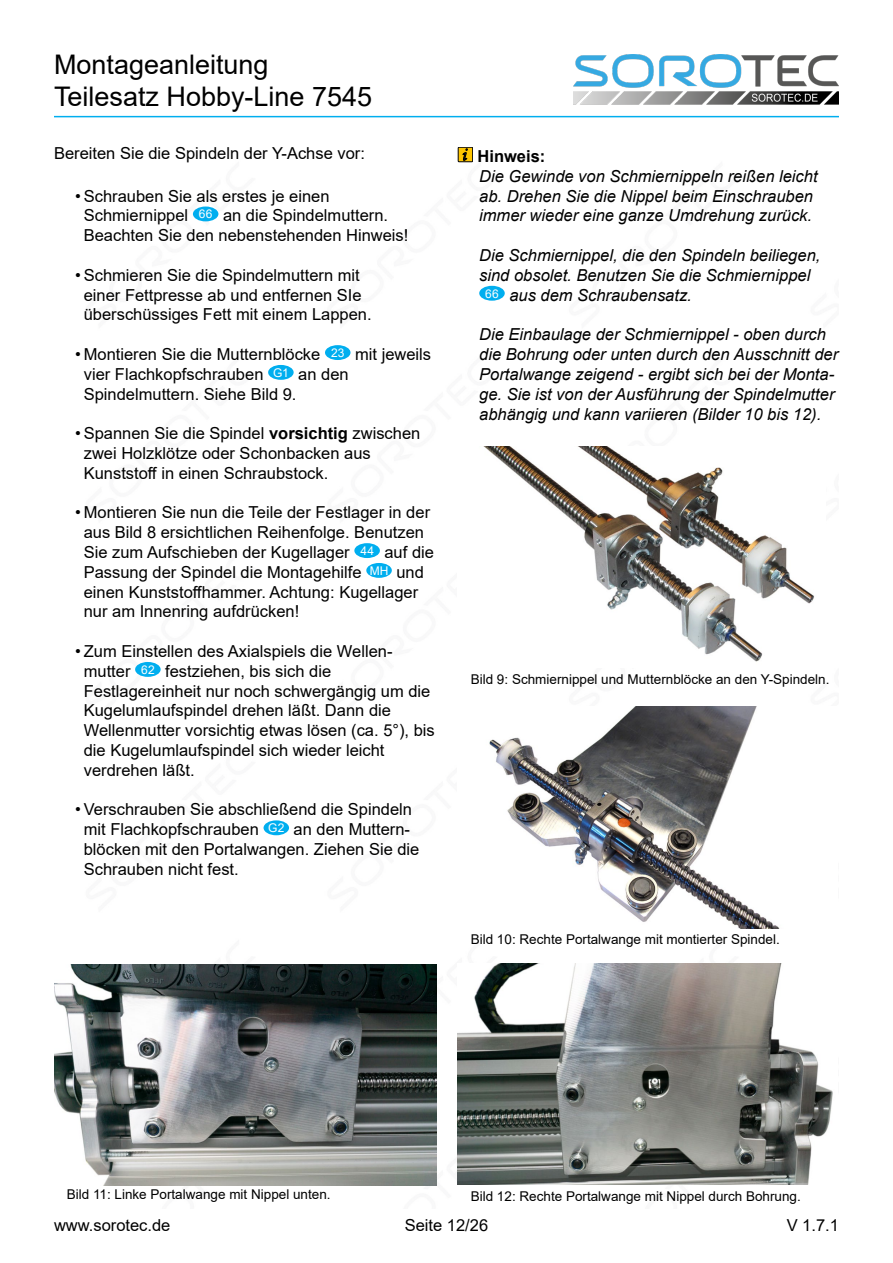
<style>
.page{position:relative;width:893px;height:1263px;background:#fff}
.page>*{position:absolute;margin:0;border:0;box-sizing:border-box;transform-origin:0 0}
.t1{font:27px/32.4px "Arial";color:#000}
.Text{font:16.5px/19.8px "Arial";color:#000}
.Hinweis{font:italic 16.5px/19.8px "Arial";color:#000}
.Hinweis_Überschrift{font:700 16.5px "Arial";color:#000}
.Bildtext{font:13.5px "Arial";color:#000}
.Kreisnummer{font:12px "Arial";letter-spacing:.02em;color:#fff}
.s1{font-weight:700}
</style>
<div class="page">
<img style="left:574px;top:54px;width:265px;height:51px">
<hr style="left:54px;top:116px;width:785px;height:1px;background:#00aeef">
<div style="left:193px;top:206px;width:25px;height:15px;background:#00aeef;border-radius:50%"></div>
<div style="left:325px;top:345px;width:25px;height:15px;background:#00aeef;border-radius:50%"></div>
<div style="left:268px;top:365px;width:26px;height:15px;background:#00aeef;border-radius:50%"></div>
<div style="left:354px;top:543px;width:26px;height:15px;background:#00aeef;border-radius:50%"></div>
<div style="left:366px;top:563px;width:26px;height:15px;background:#00aeef;border-radius:50%"></div>
<div style="left:135px;top:662px;width:26px;height:15px;background:#00aeef;border-radius:50%"></div>
<div style="left:264px;top:820px;width:25px;height:15px;background:#00aeef;border-radius:50%"></div>
<div style="left:458px;top:147px;width:15px;height:15px;background:#fec501"></div>
<div style="left:458px;top:147px;width:15px;height:15px;border:1px solid #010101"></div>
<svg style="left:462px;top:148px;width:6px;height:13px"></svg>
<div style="left:479px;top:286px;width:26px;height:15px;background:#00aeef;border-radius:50%"></div>
<img style="left:483px;top:446px;width:331px;height:216px">
<img style="left:489px;top:707px;width:290px;height:221px">
<img style="left:458px;top:964px;width:375px;height:221px">
<img style="left:54px;top:964px;width:383px;height:221px">
<h1 class="t1" style="left:54px;top:48px;width:320px">Montageanleitung<br>Teilesatz Hobby-Line 7545</h1>
<p class="Text" style="left:54px;top:143px;width:312px">Bereiten Sie die Spindeln der Y-Achse vor:</p>
<p class="Text" style="left:84px;top:186px;width:247px;text-indent:-9px">• Schrauben Sie als erstes je einen<br>Schmiernippel</p>
<p class="Text" style="left:84px;top:206px;width:326px;text-indent:139px">an die Spindelmuttern.<br>Beachten Sie den nebenstehenden Hinweis!</p>
<p class="Text" style="left:84px;top:265px;width:289px;text-indent:-9px">• Schmieren Sie die Spindelmuttern mit einer Fettpresse ab und entfernen SIe überschüssiges Fett mit einem Lappen.</p>
<p class="Text" style="left:75px;top:344px;width:247px">• Montieren Sie die Mutternblöcke</p>
<p class="Kreisnummer" style="left:331px;top:344px;width:15px">23</p>
<p class="Text" style="left:355px;top:344px;width:78px">mit jeweils</p>
<p class="Text" style="left:84px;top:364px;width:181px">vier Flachkopfschrauben</p>
<p class="Kreisnummer" style="left:273px;top:364px;width:17px">G1</p>
<p class="Text" style="left:298px;top:364px;width:52px">an den</p>
<p class="Text" style="left:84px;top:384px;width:214px">Spindelmuttern. Siehe Bild 9.</p>
<p class="Text" style="left:84px;top:423px;width:338px;text-indent:-9px">• Spannen Sie die Spindel <span class="s1">vorsichtig</span> zwischen zwei Holzklötze oder Schonbacken aus<br>Kunststoff in einen Schraubstock.</p>
<p class="Text" style="left:84px;top:503px;width:348px;text-indent:-9px">• Montieren Sie nun die Teile der Festlager in der aus Bild 8 ersichtlichen Reihenfolge. Benutzen<br>Sie zum Aufschieben der Kugellager</p>
<p class="Kreisnummer" style="left:199px;top:206px;width:15px">66</p>
<p class="Kreisnummer" style="left:360px;top:542px;width:15px">44</p>
<p class="Text" style="left:384px;top:542px;width:51px">auf die</p>
<p class="Text" style="left:84px;top:562px;width:279px">Passung der Spindel die Montagehilfe</p>
<p class="Kreisnummer" style="left:370px;top:562px;width:20px">MH</p>
<p class="Text" style="left:84px;top:562px;width:342px;text-indent:313px">und einen Kunststoffhammer. Achtung: Kugellager nur am Innenring aufdrücken!</p>
<p class="Text" style="left:84px;top:641px;width:310px;text-indent:-9px">• Zum Einstellen des Axialspiels die Wellen&shy;mutter</p>
<p class="Text" style="left:84px;top:661px;width:353px;text-indent:81px">festziehen, bis sich die Festlagereinheit nur noch schwergängig um die Kugelumlaufspindel drehen läßt. Dann die Wellenmutter vorsichtig etwas lösen (ca. 5°), bis die Kugelumlaufspindel sich wieder leicht verdrehen läßt.</p>
<p class="Text" style="left:84px;top:800px;width:330px;text-indent:-9px">• Verschrauben Sie abschließend die Spindeln mit Flachkopfschrauben</p>
<p class="Kreisnummer" style="left:141px;top:661px;width:15px">62</p>
<p class="Kreisnummer" style="left:268px;top:820px;width:18px">G2</p>
<p class="Text" style="left:84px;top:819px;width:337px;text-indent:210px">an den Muttern&shy;blöcken mit den Portalwangen. Ziehen Sie die<br>Schrauben nicht fest.</p>
<p class="Hinweis_Überschrift" style="left:478px;top:145px;width:69px">Hinweis:</p>
<p class="Hinweis" style="left:479px;top:166px;width:340px">Die Gewinde von Schmiernippeln reißen leicht ab. Drehen Sie die Nippel beim Einschrauben immer wieder eine ganze Umdrehung zurück.</p>
<p class="Hinweis" style="left:479px;top:246px;width:343px">Die Schmiernippel, die den Spindeln beiliegen, sind obsolet. Benutzen Sie die Schmiernippel</p>
<p class="Kreisnummer" style="left:485px;top:285px;width:15px">66</p>
<p class="Hinweis" style="left:509px;top:285px;width:184px">aus dem Schraubensatz.</p>
<p class="Hinweis" style="left:479px;top:325px;width:360px">Die Einbaulage der Schmiernippel - oben durch die Bohrung oder unten durch den Ausschnitt der Portalwange zeigend - ergibt sich bei der Monta&shy;ge. Sie ist von der Ausführung der Spindelmutter abhängig und kann variieren (Bilder 10 bis 12).</p>
<p class="Bildtext" style="left:471px;top:670px;width:360px">Bild 9: Schmiernippel und Mutternblöcke an den Y-Spindeln.</p>
<p class="Bildtext" style="left:471px;top:930px;width:311px">Bild 10: Rechte Portalwange mit montierter Spindel.</p>
<p class="Bildtext" style="left:67px;top:1185px;width:265px">Bild 11: Linke Portalwange mit Nippel unten.</p>
<p class="Bildtext" style="left:471px;top:1187px;width:332px">Bild 12: Rechte Portalwange mit Nippel durch Bohrung.</p>
<p class="Text" style="left:405px;top:1215px;width:85px">Seite 12/26</p>
<p class="Text" style="left:54px;top:1215px;width:118px">www.sorotec.de</p>
<p class="Text" style="left:787px;top:1215px;width:54px">V 1.7.1</p>
</div>
